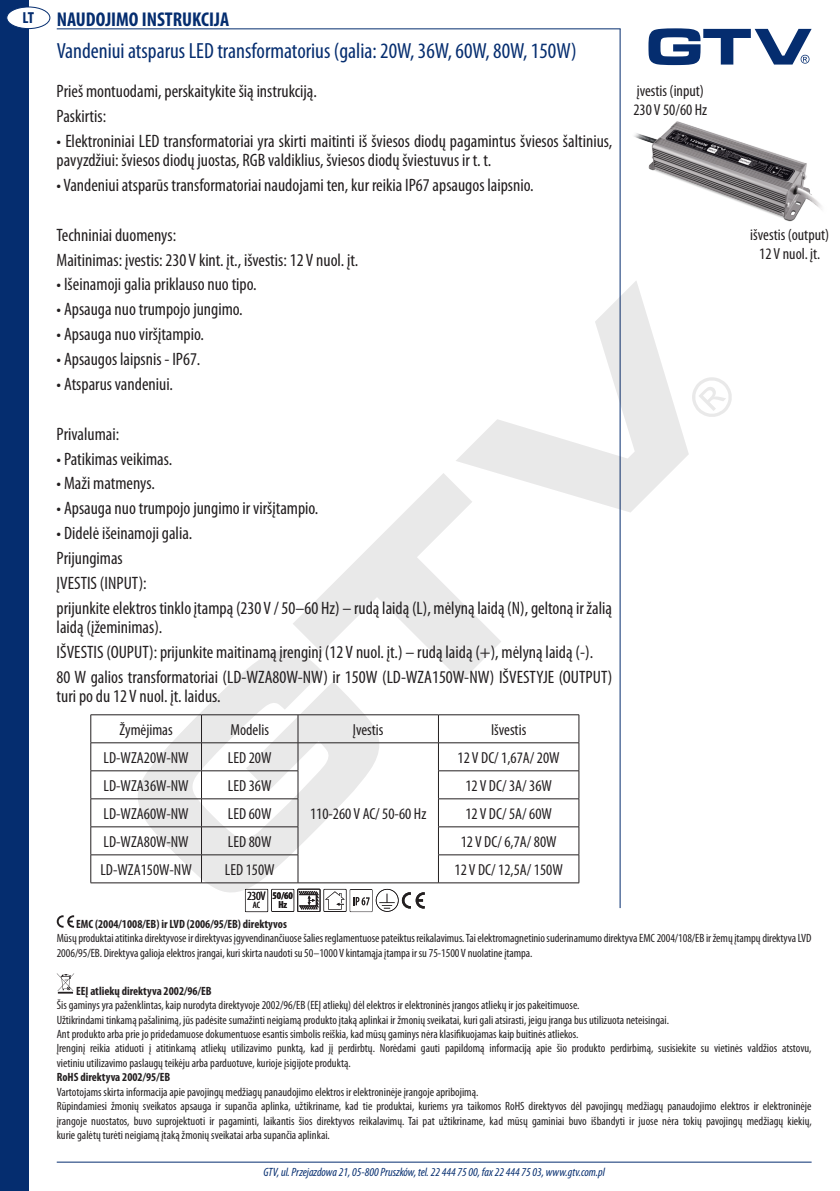
<style>
.page{position:relative;width:840px;height:1191px;background:#fff}
.page>*{position:absolute;margin:0;border:0;box-sizing:border-box;transform-origin:0 0}
.t1{font:condensed 22px "Myriad Pro";color:#052d6f}
.t2{font:700 condensed 20px "Myriad Pro";color:#052d6f}
.t3{font:condensed 18px/19.2px "Myriad Pro";color:#231f20}
.t4{font:condensed 16px "Myriad Pro";color:#231f20}
.t5{font:700 condensed 16px "Myriad Pro";color:#052d6f}
.t6{font:condensed 12.4px "Myriad Pro";color:#231f20}
.t7{font:condensed 12px/14.4px "Myriad Pro";color:#231f20}
.t8{font:700 condensed 12px "Myriad Pro";color:#231f20}
.t9{font:italic condensed 12px "Myriad Pro";color:#052d6f}
.t10{font:700 condensed 10.2px/9.2px "Myriad Pro";color:#231f20;text-align:center}
.t11{font:condensed 9.2px "Myriad Pro";color:#231f20}
</style>
<div class="page">
<hr style="left:57px;top:28px;width:563px;height:1px;background:#052d6f">
<hr style="left:619px;top:29px;width:1px;height:879px;background:#052d6f">
<hr style="left:57px;top:1161px;width:754px;height:1px;background:#052d6f">
<div style="left:0;top:0;width:28px;height:1191px;background:#052d6f"></div>
<svg style="left:57px;top:915px;width:17px;height:12px"></svg>
<svg style="left:57px;top:973px;width:17px;height:20px"></svg>
<svg style="left:136px;top:280px;width:552px;height:615px"></svg>
<svg style="left:692px;top:377px;width:39px;height:40px"></svg>
<svg style="left:648px;top:28px;width:163px;height:37px"></svg>
<div style="left:7px;top:7px;width:43px;height:22px;background:#fff;border-radius:50%"></div>
<div style="left:6px;top:7px;width:44px;height:22px;border:1px solid #052d6f;border-radius:50%"></div>
<hr style="left:90px;top:714px;width:111px;height:1px;background:#231f20">
<hr style="left:201px;top:714px;width:97px;height:1px;background:#231f20">
<hr style="left:298px;top:714px;width:140px;height:1px;background:#231f20">
<hr style="left:438px;top:714px;width:141px;height:1px;background:#231f20">
<hr style="left:90px;top:742px;width:111px;height:1px;background:#231f20">
<hr style="left:201px;top:742px;width:97px;height:1px;background:#231f20">
<hr style="left:298px;top:742px;width:140px;height:1px;background:#231f20">
<hr style="left:438px;top:742px;width:141px;height:1px;background:#231f20">
<hr style="left:90px;top:770px;width:111px;height:1px;background:#231f20">
<hr style="left:201px;top:770px;width:97px;height:1px;background:#231f20">
<hr style="left:438px;top:770px;width:141px;height:1px;background:#231f20">
<hr style="left:90px;top:798px;width:111px;height:1px;background:#231f20">
<hr style="left:201px;top:798px;width:97px;height:1px;background:#231f20">
<hr style="left:438px;top:798px;width:141px;height:1px;background:#231f20">
<hr style="left:90px;top:826px;width:111px;height:1px;background:#231f20">
<hr style="left:201px;top:826px;width:97px;height:1px;background:#231f20">
<hr style="left:438px;top:826px;width:141px;height:1px;background:#231f20">
<hr style="left:90px;top:854px;width:111px;height:1px;background:#231f20">
<svg style="left:90px;top:715px;width:1px;height:167px"></svg>
<hr style="left:201px;top:854px;width:97px;height:1px;background:#231f20">
<svg style="left:201px;top:715px;width:1px;height:167px"></svg>
<svg style="left:297px;top:715px;width:1px;height:167px"></svg>
<hr style="left:438px;top:854px;width:141px;height:1px;background:#231f20">
<svg style="left:438px;top:715px;width:1px;height:167px"></svg>
<svg style="left:578px;top:715px;width:1px;height:167px"></svg>
<hr style="left:90px;top:882px;width:111px;height:1px;background:#231f20">
<hr style="left:201px;top:882px;width:97px;height:1px;background:#231f20">
<hr style="left:298px;top:882px;width:140px;height:1px;background:#231f20">
<hr style="left:438px;top:882px;width:141px;height:1px;background:#231f20">
<img style="left:634px;top:121px;width:188px;height:101px">
<svg style="left:245px;top:889px;width:179px;height:23px"></svg>
<p class="t5" style="left:23px;top:8px;width:13px">LT</p>
<p class="t2" style="left:57px;top:7px;width:174px">NAUDOJIMO INSTRUKCIJA</p>
<p class="t1" style="left:57px;top:37px;width:521px">Vandeniui atsparus LED transformatorius (galia: 20W, 36W, 60W, 80W, 150W)</p>
<p class="t3" style="left:57px;top:81px;width:262px">Prieš montuodami, perskaitykite šią instrukciją.</p>
<p class="t3" style="left:57px;top:106px;width:51px">Paskirtis:</p>
<p class="t3" style="left:57px;top:131px;width:557px">• Elektroniniai LED transformatoriai yra skirti maitinti iš šviesos diodų pagamintus šviesos šaltinius, pavyzdžiui: šviesos diodų juostas, RGB valdiklius, šviesos diodų šviestuvus ir t. t.</p>
<p class="t3" style="left:57px;top:175px;width:478px">• Vandeniui atsparūs transformatoriai naudojami ten, kur reikia IP67 apsaugos laipsnio.</p>
<p class="t3" style="left:57px;top:225px;width:121px">Techniniai duomenys:</p>
<p class="t3" style="left:57px;top:250px;width:303px">Maitinimas: įvestis: 230 V kint. įt., išvestis: 12 V nuol. įt.</p>
<p class="t3" style="left:57px;top:275px;width:201px">• Išeinamoji galia priklauso nuo tipo.</p>
<p class="t3" style="left:57px;top:299px;width:187px">• Apsauga nuo trumpojo jungimo.</p>
<p class="t3" style="left:57px;top:324px;width:149px">• Apsauga nuo viršįtampio.</p>
<p class="t3" style="left:57px;top:349px;width:145px">• Apsaugos laipsnis - IP67.</p>
<p class="t3" style="left:57px;top:374px;width:118px">• Atsparus vandeniui.</p>
<p class="t3" style="left:57px;top:424px;width:64px">Privalumai:</p>
<p class="t3" style="left:57px;top:449px;width:117px">• Patikimas veikimas.</p>
<p class="t3" style="left:57px;top:473px;width:100px">• Maži matmenys.</p>
<p class="t3" style="left:57px;top:498px;width:263px">• Apsauga nuo trumpojo jungimo ir viršįtampio.</p>
<p class="t3" style="left:57px;top:523px;width:137px">• Didelė išeinamoji galia.</p>
<p class="t3" style="left:57px;top:548px;width:68px">Prijungimas</p>
<p class="t3" style="left:57px;top:573px;width:92px">ĮVESTIS (INPUT):</p>
<p class="t3" style="left:57px;top:598px;width:556px">prijunkite elektros tinklo įtampą (230 V / 50–60 Hz) – rudą laidą (L), mėlyną laidą (N), geltoną ir žalią laidą (įžeminimas).</p>
<p class="t3" style="left:57px;top:642px;width:537px">IŠVESTIS (OUPUT): prijunkite maitinamą įrenginį (12 V nuol. įt.) – rudą laidą (+), mėlyną laidą (-).</p>
<p class="t3" style="left:57px;top:667px;width:557px">80 W galios transformatoriai (LD-WZA80W-NW) ir 150W (LD-WZA150W-NW) IŠVESTYJE (OUTPUT) turi po du 12 V nuol. įt. laidus.</p>
<p class="t4" style="left:119px;top:720px;width:55px">Žymėjimas</p>
<p class="t4" style="left:230px;top:720px;width:40px">Modelis</p>
<p class="t4" style="left:353px;top:720px;width:32px">Įvestis</p>
<p class="t4" style="left:491px;top:720px;width:37px">Išvestis</p>
<p class="t4" style="left:103px;top:748px;width:87px">LD-WZA20W-NW</p>
<p class="t4" style="left:228px;top:748px;width:45px">LED 20W</p>
<p class="t4" style="left:457px;top:748px;width:103px">12 V DC/ 1,67A/ 20W</p>
<p class="t4" style="left:103px;top:776px;width:87px">LD-WZA36W-NW</p>
<p class="t4" style="left:228px;top:776px;width:45px">LED 36W</p>
<p class="t4" style="left:465px;top:776px;width:88px">12 V DC/ 3A/ 36W</p>
<p class="t4" style="left:103px;top:804px;width:87px">LD-WZA60W-NW</p>
<p class="t4" style="left:228px;top:804px;width:45px">LED 60W</p>
<p class="t4" style="left:465px;top:804px;width:88px">12 V DC/ 5A/ 60W</p>
<p class="t4" style="left:103px;top:832px;width:87px">LD-WZA80W-NW</p>
<p class="t4" style="left:228px;top:832px;width:45px">LED 80W</p>
<p class="t4" style="left:460px;top:832px;width:97px">12 V DC/ 6,7A/ 80W</p>
<p class="t4" style="left:100px;top:860px;width:93px">LD-WZA150W-NW</p>
<p class="t4" style="left:225px;top:860px;width:51px">LED 150W</p>
<p class="t4" style="left:454px;top:860px;width:110px">12 V DC/ 12,5A/ 150W</p>
<p class="t4" style="left:310px;top:804px;width:118px">110-260 V AC/ 50-60 Hz</p>
<p class="t6" style="left:247px;top:888px;width:20px">230V</p>
<p class="t11" style="left:253px;top:899px;width:9px">AC</p>
<p class="t10" style="left:272px;top:891px;width:22px">50/60<br>Hz</p>
<p class="t4" style="left:636px;top:81px;width:69px">įvestis (input)</p>
<p class="t4" style="left:633px;top:100px;width:75px">230 V 50/60 Hz</p>
<p class="t4" style="left:749px;top:225px;width:80px">išvestis (output)</p>
<p class="t4" style="left:758px;top:244px;width:62px">12 V nuol. įt.</p>
<p class="t8" style="left:76px;top:916px;width:212px">EMC (2004/1008/EB) ir LVD (2006/95/EB) direktyvos</p>
<p class="t7" style="left:57px;top:930px;width:756px">Mūsų produktai atitinka direktyvose ir direktyvas įgyvendinančiuose šalies reglamentuose pateiktus reikalavimus. Tai elektromagnetinio suderinamumo direktyva EMC 2004/108/EB ir žemų įtampų direktyva LVD<br>2006/95/EB. Direktyva galioja elektros įrangai, kuri skirta naudoti su 50–1000 V kintamąja įtampa ir su 75-1500 V nuolatine įtampa.</p>
<p class="t8" style="left:76px;top:983px;width:137px">EEĮ atliekų direktyva 2002/96/EB</p>
<p class="t7" style="left:57px;top:998px;width:524px">Šis gaminys yra paženklintas, kaip nurodyta direktyvoje 2002/96/EB (EEĮ atliekų) dėl elektros ir elektroninės įrangos atliekų ir jos pakeitimuose.</p>
<p class="t7" style="left:57px;top:1012px;width:613px">Užtikrindami tinkamą pašalinimą, jūs padėsite sumažinti neigiamą produkto įtaką aplinkai ir žmonių sveikatai, kuri gali atsirasti, jeigu įranga bus utilizuota neteisingai.</p>
<p class="t7" style="left:57px;top:1026px;width:523px">Ant produkto arba prie jo pridedamuose dokumentuose esantis simbolis reiškia, kad mūsų gaminys nėra klasifikuojamas kaip buitinės atliekos.</p>
<p class="t7" style="left:57px;top:1041px;width:755px">Įrenginį reikia atiduoti į atitinkamą atliekų utilizavimo punktą, kad jį perdirbtų. Norėdami gauti papildomą informaciją apie šio produkto perdirbimą, susisiekite su vietinės valdžios atstovu, vietiniu utilizavimo paslaugų teikėju arba parduotuve, kurioje įsigijote produktą.</p>
<p class="t8" style="left:57px;top:1069px;width:115px">RoHS direktyva 2002/95/EB</p>
<p class="t7" style="left:57px;top:1084px;width:423px">Vartotojams skirta informacija apie pavojingų medžiagų panaudojimo elektros ir elektroninėje įrangoje apribojimą.</p>
<p class="t7" style="left:57px;top:1098px;width:756px;text-align:justify">Rūpindamiesi žmonių sveikatos apsauga ir supančia aplinka, užtikriname, kad tie produktai, kuriems yra taikomos RoHS direktyvos dėl pavojingų medžiagų panaudojimo elektros ir elektroninėje įrangoje nuostatos, buvo suprojektuoti ir pagaminti, laikantis šios direktyvos reikalavimų. Tai pat užtikriname, kad mūsų gaminiai buvo išbandyti ir juose nėra tokių pavojingų medžiagų kiekių, kurie galėtų turėti neigiamą įtaką žmonių sveikatai arba supančia aplinkai.</p>
<p class="t9" style="left:263px;top:1164px;width:343px">GTV, ul. Przejazdowa 21, 05-800 Pruszków, tel. 22 444 75 00, fax 22 444 75 03, www.gtv.com.pl</p>
</div>
